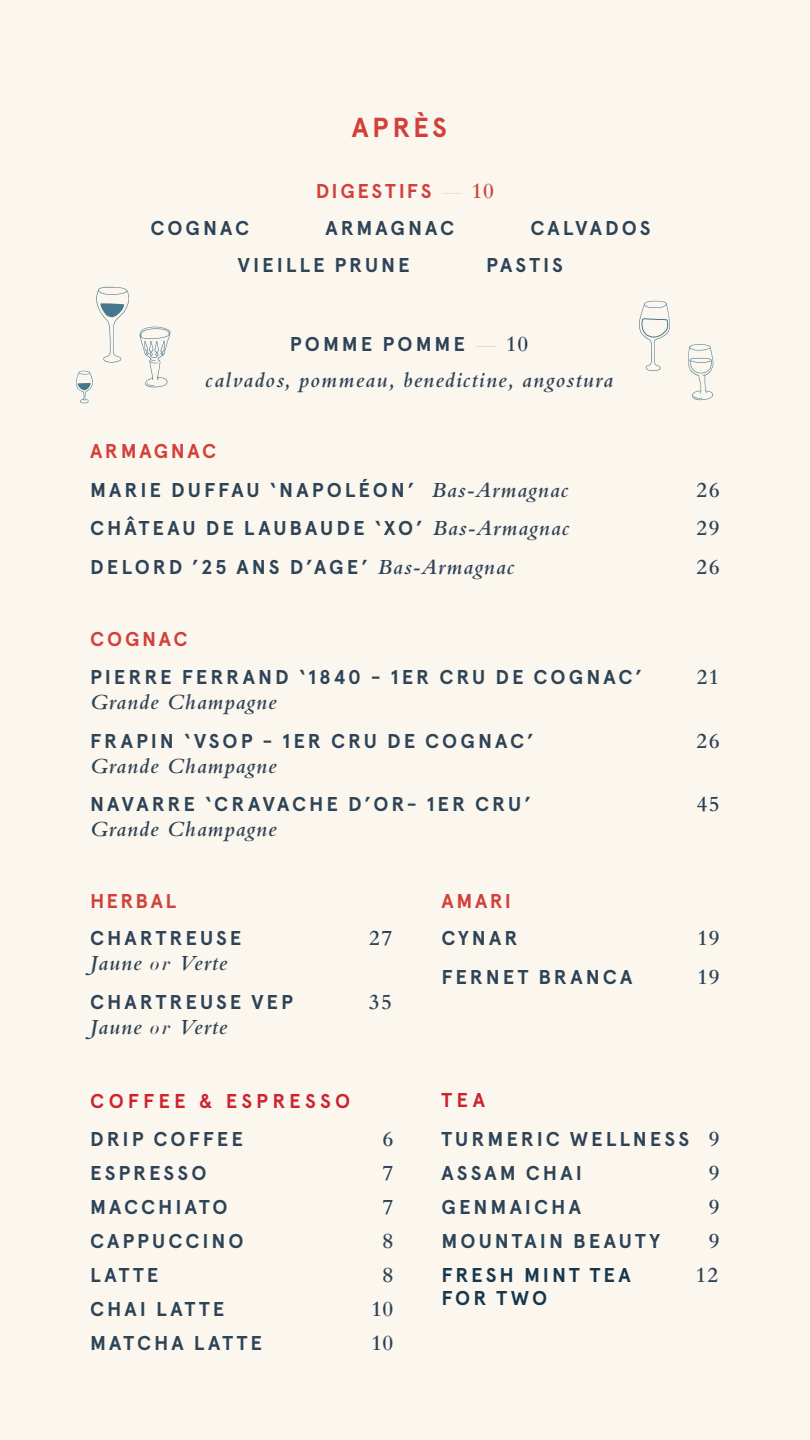
<style>
.page{position:relative;width:810px;height:1440px;background:#fbf6ee}
.page>*{position:absolute;margin:0;border:0;box-sizing:border-box;transform-origin:0 0}
.t1{font:700 27.5px "Apercu";letter-spacing:.125em;color:#d2403c}
.t2{font:italic 600 22.5px "Bembo Std";letter-spacing:.05em;color:#2d4356}
.t3{font:600 22.5px "Bembo Std";letter-spacing:.015em;color:#2d4356}
.t4{font:700 20px/34px "Apercu";letter-spacing:.15em;color:#2d4356}
.t5{font:700 20px "Apercu";letter-spacing:.125em;color:#d2403c}
.t6{font:700 20px "Apercu";letter-spacing:.15em;color:#17374c}
.t7{font:700 20px "Apercu";letter-spacing:.215em;color:#cf2230}
.s1{font-family:"HTF Didot M64";font-weight:500;font-style:italic}
.s2{font-family:"Bembo Std";font-weight:600;font-size:22.5px}
.s3{font-family:"Bembo Std";font-weight:600;font-style:italic;font-size:22.5px}
.s4{font-family:"HTF Didot M64";font-weight:500;font-size:20px}
</style>
<div class="page">
<svg style="left:639px;top:301px;width:31px;height:70px"></svg>
<svg style="left:688px;top:344px;width:25px;height:56px"></svg>
<svg style="left:96px;top:287px;width:33px;height:76px"></svg>
<svg style="left:76px;top:371px;width:17px;height:32px"></svg>
<svg style="left:140px;top:327px;width:30px;height:60px"></svg>
<h1 class="t1" style="left:352px;top:111px;width:97px">APRÈS</h1>
<p class="t5" style="left:316px;top:179px;width:180px">DIGESTIFS <span class="s1">—</span> <span class="s2">10</span></p>
<p class="t4" style="left:150px;top:212px;width:100px">COGNAC</p>
<p class="t4" style="left:325px;top:212px;width:130px">ARMAGNAC</p>
<p class="t4" style="left:530px;top:212px;width:122px">CALVADOS</p>
<p class="t4" style="left:238px;top:248px;width:173px">VIEILLE PRUNE</p>
<p class="t4" style="left:486px;top:248px;width:79px">PASTIS</p>
<p class="t4" style="left:290px;top:327px;width:240px">POMME POMME <span class="s1">—</span> <span class="s2">10</span></p>
<p class="t2" style="left:206px;top:367px;width:409px">calvados, pommeau, benedictine, angostura</p>
<p class="t5" style="left:90px;top:439px;width:127px">ARMAGNAC</p>
<p class="t4" style="left:90px;top:473px;width:480px">MARIE DUFFAU ‘NAPOLÉON’ <span class="s3">Bas-Armagnac</span></p>
<p class="t3" style="left:696px;top:477px;width:25px">26</p>
<p class="t4" style="left:90px;top:512px;width:481px">CHÂTEAU DE LAUBAUDE ‘XO’ <span class="s3">Bas-Armagnac</span></p>
<p class="t3" style="left:696px;top:516px;width:25px">29</p>
<p class="t4" style="left:90px;top:550px;width:426px">DELORD ’25 ANS D’AGE’ <span class="s3">Bas-Armagnac</span></p>
<p class="t3" style="left:696px;top:554px;width:25px">26</p>
<p class="t5" style="left:90px;top:627px;width:99px">COGNAC</p>
<p class="t4" style="left:90px;top:660px;width:554px">PIERRE FERRAND ‘1840 - 1ER CRU DE COGNAC’</p>
<p class="t3" style="left:696px;top:665px;width:25px">21</p>
<p class="t2" style="left:90px;top:690px;width:188px">Grande Champagne</p>
<p class="t4" style="left:90px;top:724px;width:445px">FRAPIN ‘VSOP - 1ER CRU DE COGNAC’</p>
<p class="t3" style="left:696px;top:728px;width:25px">26</p>
<p class="t2" style="left:90px;top:753px;width:188px">Grande Champagne</p>
<p class="t4" style="left:90px;top:787px;width:442px">NAVARRE ‘CRAVACHE D’OR- 1ER CRU’</p>
<p class="t3" style="left:697px;top:792px;width:25px">45</p>
<p class="t2" style="left:90px;top:817px;width:188px">Grande Champagne</p>
<p class="t5" style="left:90px;top:889px;width:88px">HERBAL</p>
<p class="t5" style="left:441px;top:889px;width:71px">AMARI</p>
<p class="t4" style="left:441px;top:922px;width:78px">CYNAR</p>
<p class="t3" style="left:697px;top:926px;width:24px">19</p>
<p class="t4" style="left:441px;top:960px;width:192px">FERNET BRANCA</p>
<p class="t3" style="left:697px;top:964px;width:24px">19</p>
<p class="t4" style="left:90px;top:922px;width:153px">CHARTREUSE</p>
<p class="t3" style="left:369px;top:926px;width:25px">27</p>
<p class="t2" style="left:90px;top:951px;width:139px">Jaune <span class="s4">or</span> Verte</p>
<p class="t4" style="left:90px;top:985px;width:204px">CHARTREUSE VEP</p>
<p class="t3" style="left:369px;top:989px;width:25px">35</p>
<p class="t2" style="left:90px;top:1015px;width:139px">Jaune <span class="s4">or</span> Verte</p>
<p class="t7" style="left:90px;top:1089px;width:262px">COFFEE &amp; ESPRESSO</p>
<p class="t4" style="left:90px;top:1122px;width:154px">DRIP COFFEE</p>
<p class="t3" style="left:382px;top:1126px;width:13px">6</p>
<p class="t4" style="left:90px;top:1156px;width:118px">ESPRESSO</p>
<p class="t3" style="left:382px;top:1160px;width:13px">7</p>
<p class="t4" style="left:90px;top:1190px;width:139px">MACCHIATO</p>
<p class="t3" style="left:382px;top:1194px;width:13px">7</p>
<p class="t4" style="left:90px;top:1224px;width:155px">CAPPUCCINO</p>
<p class="t3" style="left:382px;top:1228px;width:13px">8</p>
<p class="t4" style="left:90px;top:1258px;width:70px">LATTE</p>
<p class="t3" style="left:382px;top:1262px;width:13px">8</p>
<p class="t4" style="left:90px;top:1292px;width:136px">CHAI LATTE</p>
<p class="t3" style="left:371px;top:1296px;width:24px">10</p>
<p class="t4" style="left:90px;top:1326px;width:173px">MATCHA LATTE</p>
<p class="t3" style="left:371px;top:1330px;width:24px">10</p>
<p class="t7" style="left:441px;top:1088px;width:45px">TEA</p>
<p class="t4" style="left:441px;top:1122px;width:280px">TURMERIC WELLNESS <span class="s2">9<br></span>ASSAM CHAI</p>
<p class="t3" style="left:709px;top:1160px;width:13px">9</p>
<p class="t4" style="left:441px;top:1190px;width:141px">GENMAICHA</p>
<p class="t3" style="left:709px;top:1194px;width:13px">9</p>
<p class="t4" style="left:441px;top:1224px;width:220px">MOUNTAIN BEAUTY</p>
<p class="t3" style="left:709px;top:1228px;width:13px">9</p>
<p class="t6" style="left:441px;top:1263px;width:191px">FRESH MINT TEA</p>
<p class="t3" style="left:695px;top:1262px;width:25px">12</p>
<p class="t6" style="left:441px;top:1285px;width:107px">FOR TWO</p>
</div>
